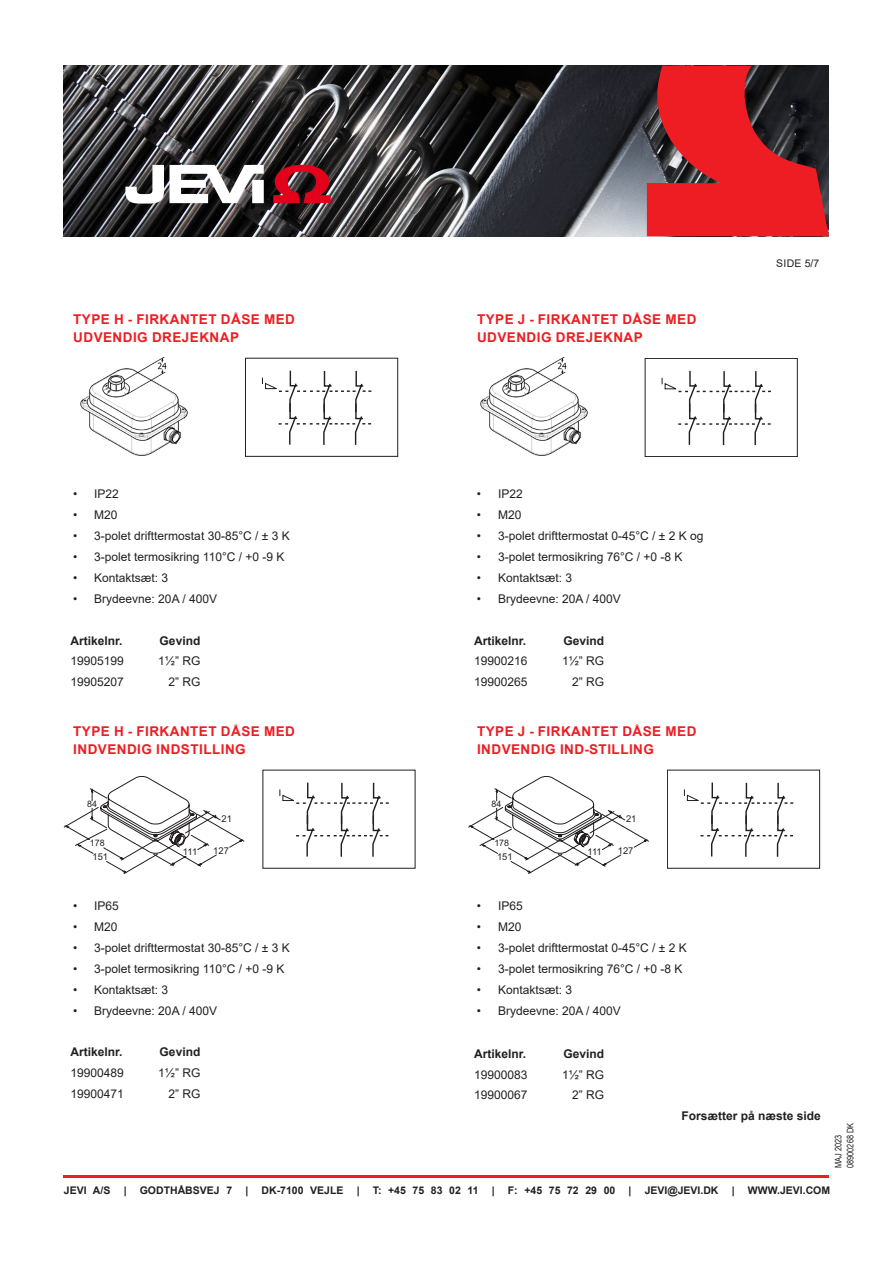
<style>
.page{position:relative;width:893px;height:1263px;background:#fff}
.page>*{position:absolute;margin:0;border:0;box-sizing:border-box;transform-origin:0 0}
.PB_3__overskrift_-_p{font:700 13.5px/18px "Arial";letter-spacing:.035em;color:#ee1d23}
.PB_Tabel_varenr_-_pr{font:12px "Arial";color:#231f20}
.PB_Tabel_overskrift{font:700 12px "Arial";color:#231f20}
.PB_Brødtekst_fed_-_p{font:700 12px "Arial";color:#231f20}
.PB_Adresse_info_-_pr{font:700 10.5px "Arial";color:#231f20}
.PB_Sidenr_-_produktb{font:10.5px "Arial";color:#231f20}
.t1{font:9.3px "Arial";color:#231f20}
.PB_Mdr_dato_nr_-_pro{font:9px/12px "Arial Narrow";color:#231f20}
.t2{font:8.85px "Arial";color:#231f20}
</style>
<div class="page">
<hr style="left:64px;top:1176px;width:765px;height:2px;background:#ee1d23">
<img style="left:64px;top:66px;width:583px;height:170px">
<svg style="left:647px;top:66px;width:182px;height:170px;background:#ab2228"></svg>
<svg style="left:125px;top:165px;width:139px;height:39px"></svg>
<svg style="left:273px;top:165px;width:58px;height:38px;background:#961222"></svg>
<img style="left:80px;top:358px;width:108px;height:98px">
<svg style="left:245px;top:358px;width:153px;height:99px"></svg>
<svg style="left:64px;top:776px;width:180px;height:98px"></svg>
<svg style="left:263px;top:770px;width:152px;height:98px"></svg>
<img style="left:480px;top:358px;width:108px;height:98px">
<svg style="left:645px;top:358px;width:153px;height:99px"></svg>
<svg style="left:468px;top:776px;width:181px;height:98px"></svg>
<svg style="left:667px;top:770px;width:153px;height:98px"></svg>
<p class="PB_3__overskrift_-_p" style="left:73px;top:311px;width:223px">TYPE H - FIRKANTET DÅSE MED<br>UDVENDIG DREJEKNAP</p>
<p class="PB_Tabel_varenr_-_pr" style="left:73px;top:485px;width:47px">• IP22</p>
<p class="PB_Tabel_varenr_-_pr" style="left:73px;top:506px;width:46px">• M20</p>
<p class="PB_Tabel_varenr_-_pr" style="left:73px;top:527px;width:218px">• 3-polet drifttermostat 30-85°C / ± 3 K</p>
<p class="PB_Tabel_varenr_-_pr" style="left:73px;top:548px;width:213px">• 3-polet termosikring 110°C / +0 -9 K</p>
<p class="PB_Tabel_varenr_-_pr" style="left:73px;top:569px;width:97px">• Kontaktsæt: 3</p>
<p class="PB_Tabel_varenr_-_pr" style="left:73px;top:590px;width:146px">• Brydeevne: 20A / 400V</p>
<p class="PB_Tabel_overskrift" style="left:71px;top:632px;width:54px">Artikelnr.</p>
<p class="PB_Tabel_overskrift" style="left:160px;top:632px;width:42px">Gevind</p>
<p class="PB_Tabel_varenr_-_pr" style="left:71px;top:653px;width:55px">19905199</p>
<p class="PB_Tabel_varenr_-_pr" style="left:158px;top:653px;width:44px">1½” RG</p>
<p class="PB_Tabel_varenr_-_pr" style="left:71px;top:674px;width:55px">19905207</p>
<p class="PB_Tabel_varenr_-_pr" style="left:168px;top:674px;width:34px">2” RG</p>
<p class="PB_3__overskrift_-_p" style="left:73px;top:722px;width:223px">TYPE H - FIRKANTET DÅSE MED<br>INDVENDIG INDSTILLING</p>
<p class="t2" style="left:87px;top:798px;width:11px">84</p>
<p class="t2" style="left:90px;top:837px;width:16px">178</p>
<p class="t1" style="left:92px;top:850px;width:17px">151</p>
<p class="t1" style="left:221px;top:812px;width:12px">21</p>
<p class="t1" style="left:183px;top:846px;width:16px">111</p>
<p class="t1" style="left:213px;top:844px;width:17px">127</p>
<p class="PB_Tabel_varenr_-_pr" style="left:73px;top:897px;width:47px">• IP65</p>
<p class="PB_Tabel_varenr_-_pr" style="left:73px;top:918px;width:46px">• M20</p>
<p class="PB_Tabel_varenr_-_pr" style="left:73px;top:939px;width:218px">• 3-polet drifttermostat 30-85°C / ± 3 K</p>
<p class="PB_Tabel_varenr_-_pr" style="left:73px;top:960px;width:213px">• 3-polet termosikring 110°C / +0 -9 K</p>
<p class="PB_Tabel_varenr_-_pr" style="left:73px;top:981px;width:97px">• Kontaktsæt: 3</p>
<p class="PB_Tabel_varenr_-_pr" style="left:73px;top:1002px;width:146px">• Brydeevne: 20A / 400V</p>
<p class="PB_Tabel_overskrift" style="left:71px;top:1044px;width:54px">Artikelnr.</p>
<p class="PB_Tabel_overskrift" style="left:160px;top:1044px;width:42px">Gevind</p>
<p class="PB_Tabel_varenr_-_pr" style="left:71px;top:1064px;width:55px">19900489</p>
<p class="PB_Tabel_varenr_-_pr" style="left:158px;top:1064px;width:44px">1½” RG</p>
<p class="PB_Tabel_varenr_-_pr" style="left:71px;top:1085px;width:55px">19900471</p>
<p class="PB_Tabel_varenr_-_pr" style="left:168px;top:1085px;width:34px">2” RG</p>
<p class="PB_3__overskrift_-_p" style="left:477px;top:311px;width:221px">TYPE J - FIRKANTET DÅSE MED<br>UDVENDIG DREJEKNAP</p>
<p class="PB_Sidenr_-_produktb" style="left:776px;top:256px;width:45px">SIDE 5/7</p>
<p class="PB_Tabel_varenr_-_pr" style="left:477px;top:485px;width:47px">• IP22</p>
<p class="PB_Tabel_varenr_-_pr" style="left:477px;top:506px;width:46px">• M20</p>
<p class="PB_Tabel_varenr_-_pr" style="left:477px;top:527px;width:228px">• 3-polet drifttermostat 0-45°C / ± 2 K og</p>
<p class="PB_Tabel_varenr_-_pr" style="left:477px;top:548px;width:207px">• 3-polet termosikring 76°C / +0 -8 K</p>
<p class="PB_Tabel_varenr_-_pr" style="left:477px;top:569px;width:97px">• Kontaktsæt: 3</p>
<p class="PB_Tabel_varenr_-_pr" style="left:477px;top:590px;width:146px">• Brydeevne: 20A / 400V</p>
<p class="PB_Tabel_overskrift" style="left:474px;top:632px;width:54px">Artikelnr.</p>
<p class="PB_Tabel_overskrift" style="left:563px;top:632px;width:42px">Gevind</p>
<p class="PB_Tabel_varenr_-_pr" style="left:474px;top:653px;width:55px">19900216</p>
<p class="PB_Tabel_varenr_-_pr" style="left:562px;top:653px;width:44px">1½” RG</p>
<p class="PB_Tabel_varenr_-_pr" style="left:474px;top:674px;width:55px">19900265</p>
<p class="PB_Tabel_varenr_-_pr" style="left:572px;top:674px;width:34px">2” RG</p>
<p class="PB_3__overskrift_-_p" style="left:477px;top:722px;width:221px">TYPE J - FIRKANTET DÅSE MED<br>INDVENDIG IND-STILLING</p>
<p class="t2" style="left:492px;top:798px;width:11px">84</p>
<p class="t2" style="left:494px;top:837px;width:16px">178</p>
<p class="t1" style="left:497px;top:850px;width:17px">151</p>
<p class="t1" style="left:626px;top:812px;width:12px">21</p>
<p class="t1" style="left:587px;top:846px;width:16px">111</p>
<p class="t1" style="left:618px;top:844px;width:17px">127</p>
<p class="PB_Tabel_varenr_-_pr" style="left:477px;top:897px;width:47px">• IP65</p>
<p class="PB_Tabel_varenr_-_pr" style="left:477px;top:918px;width:46px">• M20</p>
<p class="PB_Tabel_varenr_-_pr" style="left:477px;top:939px;width:212px">• 3-polet drifttermostat 0-45°C / ± 2 K</p>
<p class="PB_Tabel_varenr_-_pr" style="left:477px;top:960px;width:207px">• 3-polet termosikring 76°C / +0 -8 K</p>
<p class="PB_Tabel_varenr_-_pr" style="left:477px;top:981px;width:97px">• Kontaktsæt: 3</p>
<p class="PB_Tabel_varenr_-_pr" style="left:477px;top:1002px;width:146px">• Brydeevne: 20A / 400V</p>
<p class="PB_Tabel_overskrift" style="left:474px;top:1045px;width:54px">Artikelnr.</p>
<p class="PB_Tabel_overskrift" style="left:563px;top:1045px;width:42px">Gevind</p>
<p class="PB_Tabel_varenr_-_pr" style="left:474px;top:1066px;width:55px">19900083</p>
<p class="PB_Tabel_varenr_-_pr" style="left:562px;top:1066px;width:44px">1½” RG</p>
<p class="PB_Tabel_varenr_-_pr" style="left:474px;top:1087px;width:55px">19900067</p>
<p class="PB_Tabel_varenr_-_pr" style="left:572px;top:1087px;width:34px">2” RG</p>
<p class="PB_Brødtekst_fed_-_p" style="left:682px;top:1107px;width:141px">Forsætter på næste side</p>
<p class="PB_Mdr_dato_nr_-_pro" style="left:832px;top:1168px;width:47px;rotate:-90deg">MAJ 2023<br>08900268 DK</p>
<p class="PB_Adresse_info_-_pr" style="left:64px;top:1183px;width:48px">JEVI A/S</p>
<p class="PB_Adresse_info_-_pr" style="left:124px;top:1183px;width:4px">|</p>
<p class="PB_Adresse_info_-_pr" style="left:140px;top:1183px;width:94px">GODTHÅBSVEJ 7</p>
<p class="PB_Adresse_info_-_pr" style="left:245px;top:1183px;width:4px">|</p>
<p class="PB_Adresse_info_-_pr" style="left:262px;top:1183px;width:83px">DK-7100 VEJLE</p>
<p class="PB_Adresse_info_-_pr" style="left:357px;top:1183px;width:4px">|</p>
<p class="PB_Adresse_info_-_pr" style="left:373px;top:1183px;width:107px">T: +45 75 83 02 11</p>
<p class="PB_Adresse_info_-_pr" style="left:492px;top:1183px;width:4px">|</p>
<p class="PB_Adresse_info_-_pr" style="left:508px;top:1183px;width:109px">F: +45 75 72 29 00</p>
<p class="PB_Adresse_info_-_pr" style="left:629px;top:1183px;width:4px">|</p>
<p class="PB_Adresse_info_-_pr" style="left:645px;top:1183px;width:75px">JEVI@JEVI.DK</p>
<p class="PB_Adresse_info_-_pr" style="left:732px;top:1183px;width:4px">|</p>
<p class="PB_Adresse_info_-_pr" style="left:748px;top:1183px;width:84px">WWW.JEVI.COM</p>
</div>
